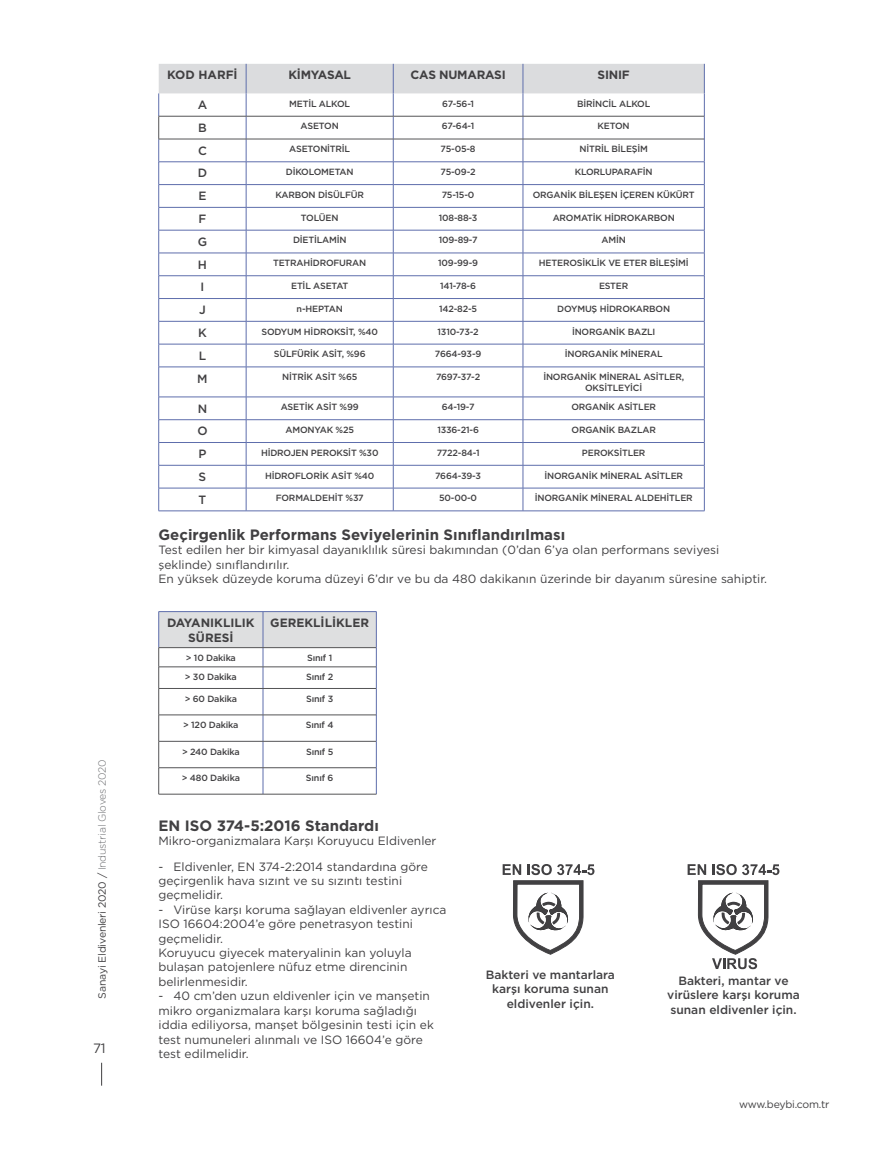
<style>
.page{position:relative;width:893px;height:1149px;background:#fff}
.page>*{position:absolute;margin:0;border:0;box-sizing:border-box;transform-origin:0 0}
.t1{font:700 15px "Gotham";color:#414042}
.t2{font:13.5px "Gotham";color:#414042}
.t3{font:12px/14.4px "Gotham";color:#414042}
.t4{font:500 12px/14.4px "Gotham";color:#414042;text-align:center}
.t5{font:700 12px/14.4px "Gotham";color:#414042;text-align:center}
.t6{font:700 12px "Gotham";letter-spacing:-.02em;color:#414042}
.t7{font:10.5px "Gotham";letter-spacing:-.02em;color:#414042}
.t8{font:500 9px/10.8px "Gotham";letter-spacing:-.02em;color:#414042;text-align:center}
.s1{font-weight:300;color:#6d6e71}
</style>
<div class="page">
<svg style="left:101px;top:1062px;width:1px;height:23px"></svg>
<hr style="left:159px;top:510px;width:87px;height:1px;background:#5e6eac">
<hr style="left:246px;top:510px;width:147px;height:1px;background:#5e6eac">
<hr style="left:393px;top:510px;width:130px;height:1px;background:#5e6eac">
<hr style="left:523px;top:510px;width:181px;height:1px;background:#5e6eac">
<svg style="left:158px;top:64px;width:547px;height:446px"></svg>
<hr style="left:246px;top:116px;width:147px;height:1px;background:#545456">
<hr style="left:393px;top:116px;width:130px;height:1px;background:#545456">
<hr style="left:523px;top:116px;width:181px;height:1px;background:#545456">
<hr style="left:159px;top:139px;width:87px;height:1px;background:#545456">
<hr style="left:246px;top:139px;width:147px;height:1px;background:#545456">
<hr style="left:393px;top:139px;width:130px;height:1px;background:#545456">
<hr style="left:523px;top:139px;width:181px;height:1px;background:#545456">
<svg style="left:158px;top:611px;width:219px;height:182px"></svg>
<hr style="left:263px;top:767px;width:113px;height:1px;background:#545456">
<hr style="left:159px;top:793px;width:104px;height:1px;background:#545456">
<hr style="left:263px;top:793px;width:114px;height:1px;background:#545456">
<svg style="left:503px;top:864px;width:91px;height:90px"></svg>
<svg style="left:688px;top:864px;width:91px;height:104px"></svg>
<p class="t7" style="left:95px;top:998px;width:241px;rotate:-90deg">Sanayi Eldivenleri 2020 / <span class="s1">Industrial Gloves 2020</span></p>
<h2 class="t2" style="left:93px;top:1039px;width:14px">71</h2>
<h3 class="t5" style="left:167px;top:68px;width:72px">KOD HARFİ</h3>
<h3 class="t6" style="left:288px;top:67px;width:64px">KİMYASAL</h3>
<h3 class="t6" style="left:411px;top:67px;width:97px">CAS NUMARASI</h3>
<h3 class="t5" style="left:598px;top:68px;width:34px">SINIF</h3>
<h3 class="t4" style="left:198px;top:97px;width:11px">A</h3>
<p class="t8" style="left:289px;top:98px;width:62px">METİL ALKOL</p>
<p class="t8" style="left:442px;top:98px;width:34px">67-56-1</p>
<p class="t8" style="left:577px;top:98px;width:75px">BİRİNCİL ALKOL</p>
<h3 class="t4" style="left:198px;top:120px;width:10px">B</h3>
<p class="t8" style="left:301px;top:121px;width:40px">ASETON</p>
<p class="t8" style="left:442px;top:121px;width:34px">67-64-1</p>
<p class="t8" style="left:598px;top:121px;width:34px">KETON</p>
<h3 class="t4" style="left:198px;top:143px;width:10px">C</h3>
<p class="t8" style="left:289px;top:143px;width:62px">ASETONİTRİL</p>
<p class="t8" style="left:441px;top:143px;width:36px">75-05-8</p>
<p class="t8" style="left:579px;top:143px;width:70px">NİTRİL BİLEŞİM</p>
<h3 class="t4" style="left:198px;top:166px;width:11px">D</h3>
<p class="t8" style="left:286px;top:166px;width:69px">DİKOLOMETAN</p>
<p class="t8" style="left:441px;top:166px;width:37px">75-09-2</p>
<p class="t8" style="left:575px;top:166px;width:79px">KLORLUPARAFİN</p>
<h3 class="t4" style="left:198px;top:188px;width:10px">E</h3>
<p class="t8" style="left:275px;top:189px;width:90px">KARBON DİSÜLFÜR</p>
<p class="t8" style="left:442px;top:189px;width:34px">75-15-0</p>
<p class="t8" style="left:533px;top:189px;width:163px">ORGANİK BİLEŞEN İÇEREN KÜKÜRT</p>
<h3 class="t4" style="left:198px;top:211px;width:9px">F</h3>
<p class="t8" style="left:301px;top:212px;width:39px">TOLÜEN</p>
<p class="t8" style="left:439px;top:212px;width:40px">108-88-3</p>
<p class="t8" style="left:553px;top:212px;width:124px">AROMATİK HİDROKARBON</p>
<h3 class="t4" style="left:198px;top:234px;width:11px">G</h3>
<p class="t8" style="left:293px;top:234px;width:55px">DİETİLAMİN</p>
<p class="t8" style="left:439px;top:234px;width:40px">109-89-7</p>
<p class="t8" style="left:601px;top:234px;width:26px">AMİN</p>
<h3 class="t4" style="left:198px;top:257px;width:11px">H</h3>
<p class="t8" style="left:273px;top:257px;width:95px">TETRAHİDROFURAN</p>
<p class="t8" style="left:438px;top:257px;width:41px">109-99-9</p>
<p class="t8" style="left:539px;top:257px;width:151px">HETEROSİKLİK VE ETER BİLEŞİMİ</p>
<h3 class="t4" style="left:201px;top:280px;width:5px">I</h3>
<p class="t8" style="left:291px;top:280px;width:59px">ETİL ASETAT</p>
<p class="t8" style="left:440px;top:280px;width:37px">141-78-6</p>
<p class="t8" style="left:599px;top:280px;width:31px">ESTER</p>
<h3 class="t4" style="left:199px;top:302px;width:8px">J</h3>
<p class="t8" style="left:297px;top:303px;width:48px">n-HEPTAN</p>
<p class="t8" style="left:439px;top:303px;width:40px">142-82-5</p>
<p class="t8" style="left:557px;top:303px;width:114px">DOYMUŞ HİDROKARBON</p>
<h3 class="t4" style="left:198px;top:325px;width:10px">K</h3>
<p class="t8" style="left:262px;top:326px;width:118px">SODYUM HİDROKSİT, %40</p>
<p class="t8" style="left:438px;top:326px;width:43px">1310-73-2</p>
<p class="t8" style="left:572px;top:326px;width:85px">İNORGANİK BAZLI</p>
<h3 class="t4" style="left:199px;top:348px;width:9px">L</h3>
<p class="t8" style="left:274px;top:348px;width:93px">SÜLFÜRİK ASİT, %96</p>
<p class="t8" style="left:435px;top:348px;width:48px">7664-93-9</p>
<p class="t8" style="left:565px;top:348px;width:99px">İNORGANİK MİNERAL</p>
<h3 class="t4" style="left:197px;top:371px;width:12px">M</h3>
<p class="t8" style="left:282px;top:371px;width:77px">NİTRİK ASİT %65</p>
<p class="t8" style="left:436px;top:371px;width:46px">7697-37-2</p>
<p class="t8" style="left:543px;top:371px;width:142px">İNORGANİK MİNERAL ASİTLER,<br>OKSİTLEYİCİ</p>
<h3 class="t4" style="left:198px;top:401px;width:11px">N</h3>
<p class="t8" style="left:281px;top:401px;width:79px">ASETİK ASİT %99</p>
<p class="t8" style="left:442px;top:401px;width:34px">64-19-7</p>
<p class="t8" style="left:571px;top:401px;width:86px">ORGANİK ASİTLER</p>
<h3 class="t4" style="left:197px;top:423px;width:12px">O</h3>
<p class="t8" style="left:285px;top:424px;width:70px">AMONYAK %25</p>
<p class="t8" style="left:437px;top:424px;width:43px">1336-21-6</p>
<p class="t8" style="left:571px;top:424px;width:86px">ORGANİK BAZLAR</p>
<h3 class="t4" style="left:198px;top:446px;width:10px">P</h3>
<p class="t8" style="left:261px;top:447px;width:119px">HİDROJEN PEROKSİT %30</p>
<p class="t8" style="left:437px;top:447px;width:44px">7722-84-1</p>
<p class="t8" style="left:582px;top:447px;width:65px">PEROKSİTLER</p>
<h3 class="t4" style="left:199px;top:469px;width:9px">S</h3>
<p class="t8" style="left:265px;top:469px;width:111px">HİDROFLORİK ASİT %40</p>
<p class="t8" style="left:435px;top:469px;width:48px">7664-39-3</p>
<p class="t8" style="left:544px;top:469px;width:140px">İNORGANİK MİNERAL ASİTLER</p>
<h3 class="t4" style="left:199px;top:492px;width:9px">T</h3>
<p class="t8" style="left:276px;top:492px;width:89px">FORMALDEHİT %37</p>
<p class="t8" style="left:439px;top:492px;width:39px">50-00-0</p>
<p class="t8" style="left:535px;top:492px;width:159px">İNORGANİK MİNERAL ALDEHİTLER</p>
<h1 class="t1" style="left:159px;top:524px;width:408px">Geçirgenlik Performans Seviyelerinin Sınıflandırılması</h1>
<h3 class="t3" style="left:159px;top:542px;width:610px">Test edilen her bir kimyasal dayanıklılık süresi bakımından (0’dan 6’ya olan performans seviyesi şeklinde) sınıflandırılır.<br>En yüksek düzeyde koruma düzeyi 6’dır ve bu da 480 dakikanın üzerinde bir dayanım süresine sahiptir.</h3>
<h3 class="t5" style="left:167px;top:615px;width:89px">DAYANIKLILIK<br>SÜRESİ</h3>
<h3 class="t5" style="left:270px;top:615px;width:100px">GEREKLİLİKLER</h3>
<p class="t8" style="left:186px;top:652px;width:52px">&gt; 10 Dakika</p>
<p class="t8" style="left:307px;top:652px;width:27px">Sınıf 1</p>
<p class="t8" style="left:185px;top:671px;width:54px">&gt; 30 Dakika</p>
<p class="t8" style="left:306px;top:671px;width:29px">Sınıf 2</p>
<p class="t8" style="left:185px;top:692px;width:54px">&gt; 60 Dakika</p>
<p class="t8" style="left:306px;top:692px;width:29px">Sınıf 3</p>
<p class="t8" style="left:183px;top:719px;width:57px">&gt; 120 Dakika</p>
<p class="t8" style="left:306px;top:719px;width:29px">Sınıf 4</p>
<p class="t8" style="left:182px;top:745px;width:59px">&gt; 240 Dakika</p>
<p class="t8" style="left:306px;top:745px;width:29px">Sınıf 5</p>
<p class="t8" style="left:182px;top:772px;width:60px">&gt; 480 Dakika</p>
<p class="t8" style="left:306px;top:772px;width:29px">Sınıf 6</p>
<h1 class="t1" style="left:159px;top:815px;width:222px">EN ISO 374-5:2016 Standardı</h1>
<h3 class="t3" style="left:159px;top:833px;width:279px">Mikro-organizmalara Karşı Koruyucu Eldivenler</h3>
<h3 class="t3" style="left:159px;top:858px;width:271px">- Eldivenler, EN 374-2:2014 standardına göre geçirgenlik hava sızınt ve su sızıntı testini geçmelidir.</h3>
<h3 class="t3" style="left:159px;top:901px;width:289px">- Virüse karşı koruma sağlayan eldivenler ayrıca ISO 16604:2004’e göre penetrasyon testini geçmelidir.<br>Koruyucu giyecek materyalinin kan yoluyla bulaşan patojenlere nüfuz etme direncinin belirlenmesidir.</h3>
<h3 class="t3" style="left:159px;top:988px;width:277px">- 40 cm’den uzun eldivenler için ve manşetin mikro organizmalara karşı koruma sağladığı iddia ediliyorsa, manşet bölgesinin testi için ek test numuneleri alınmalı ve ISO 16604’e göre test edilmelidir.</h3>
<h3 class="t4" style="left:486px;top:966px;width:131px">Bakteri ve mantarlara karşı koruma sunan eldivenler için.</h3>
<h3 class="t4" style="left:667px;top:973px;width:134px">Bakteri, mantar ve virüslere karşı koruma sunan eldivenler için.</h3>
<p class="t7" style="left:739px;top:1097px;width:92px">www.beybi.com.tr</p>
</div>
